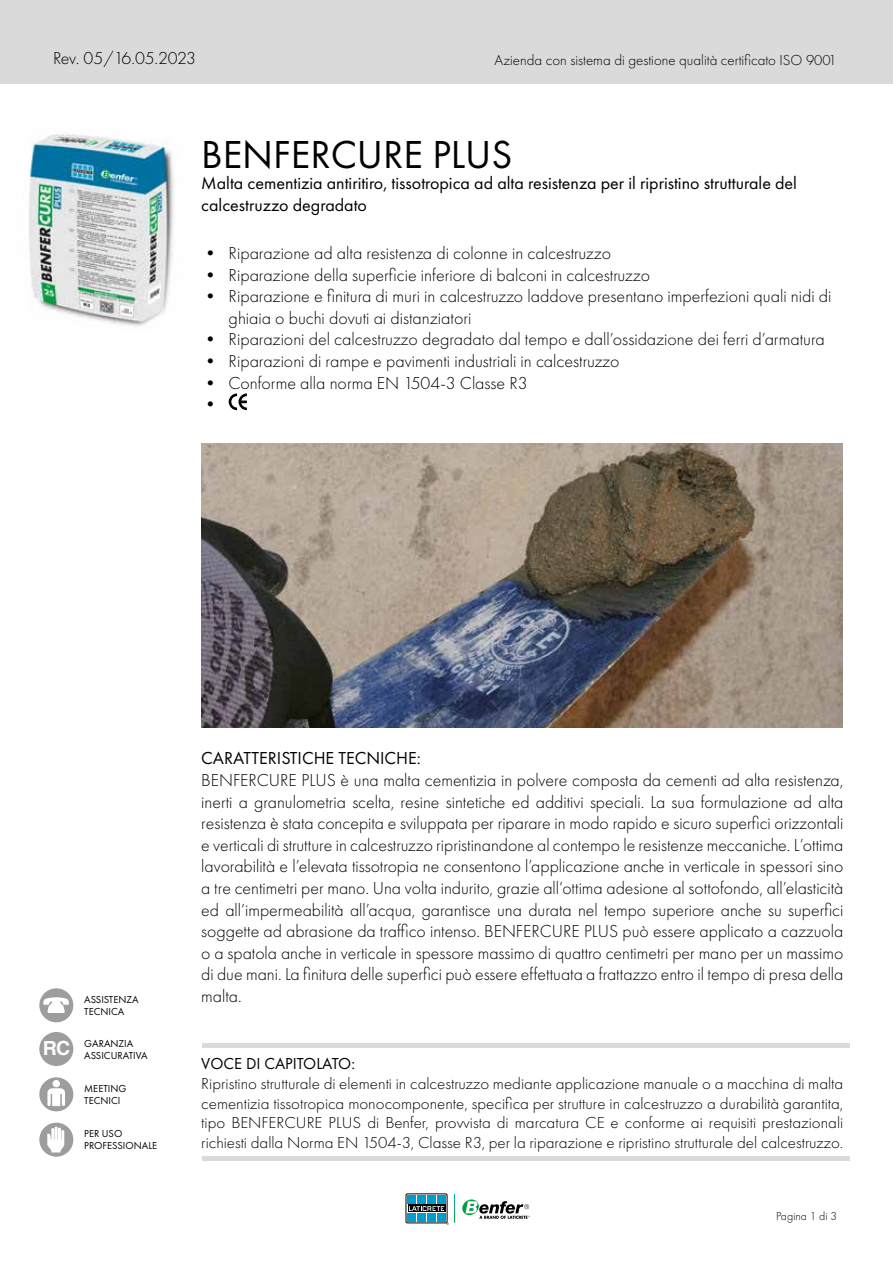
<style>
.page{position:relative;width:893px;height:1263px;background:#fff}
.page>*{position:absolute;margin:0;border:0;box-sizing:border-box;transform-origin:0 0}
.t1{font:40.5px "Futura PT";color:#000}
.t2{font:300 18px/21.6px "Futura PT";color:#000}
.t3{font:18px/21.6px "Futura PT";color:#000}
.t4{font:300 18px "Futura PT";letter-spacing:-.03em;color:#000}
.t5{font:300 16.5px/19.8px "Futura PT";color:#000;text-align:justify}
.t6{font:16.5px "Futura PT";color:#000}
.t7{font:300 15px "Futura PT";color:#000}
.t8{font:300 12px "Futura PT";color:#000}
.t9{font:10.5px/12px "Futura PT";color:#000}
</style>
<div class="page">
<div style="left:0;top:0;width:893px;height:84px;background:#dadada"></div>
<svg style="left:462px;top:1199px;width:68px;height:20px"></svg>
<div style="left:406px;top:1194px;width:41px;height:29px;border:1px solid #000;border-radius:2px"></div>
<div style="left:408px;top:1213px;width:8px;height:8px;background:#009dcc"></div>
<div style="left:408px;top:1205px;width:37px;height:7px;background:#000"></div>
<div style="left:408px;top:1195px;width:8px;height:9px;background:#009dcc"></div>
<svg style="left:409px;top:1194px;width:46px;height:31px"></svg>
<svg style="left:229px;top:393px;width:18px;height:17px"></svg>
<div style="left:39px;top:988px;width:34px;height:34px;background:#9d9d9c;border-radius:50%"></div>
<svg style="left:43px;top:997px;width:26px;height:16px"></svg>
<div style="left:39px;top:1077px;width:34px;height:34px;background:#9d9d9c;border-radius:50%"></div>
<div style="left:53px;top:1080px;width:7px;height:7px;background:#fff;border-radius:50%"></div>
<svg style="left:47px;top:1088px;width:18px;height:18px"></svg>
<div style="left:39px;top:1123px;width:34px;height:34px;background:#9d9d9c;border-radius:50%"></div>
<svg style="left:47px;top:1126px;width:17px;height:26px"></svg>
<div style="left:39px;top:1032px;width:34px;height:34px;background:#9d9d9c;border-radius:50%"></div>
<img style="left:29px;top:132px;width:145px;height:194px">
<img style="left:202px;top:443px;width:640px;height:284px">
<div style="left:202px;top:1043px;width:647px;height:5px;background:#dadada"></div>
<hr style="left:202px;top:1157px;width:647px;height:4px;background:#dadada">
<p class="t4" style="left:53px;top:48px;width:144px">Rev. 05/16.05.2023</p>
<p class="t7" style="left:495px;top:51px;width:344px">Azienda con sistema di gestione qualità certificato ISO 9001</p>
<h1 class="t1" style="left:201px;top:130px;width:313px">BENFERCURE PLUS</h1>
<p class="t3" style="left:201px;top:172px;width:597px">Malta cementizia antiritiro, tissotropica ad alta resistenza per il ripristino strutturale del calcestruzzo degradato</p>
<p class="t2" style="left:202px;top:242px;width:411px">• Riparazione ad alta resistenza di colonne in calcestruzzo</p>
<p class="t2" style="left:202px;top:264px;width:450px">• Riparazione della superficie inferiore di balconi in calcestruzzo</p>
<p class="t2" style="left:229px;top:285px;width:604px;text-indent:-27px">• Riparazione e finitura di muri in calcestruzzo laddove presentano imperfezioni quali nidi di ghiaia o buchi dovuti ai distanziatori</p>
<p class="t2" style="left:202px;top:329px;width:625px">• Riparazioni del calcestruzzo degradato dal tempo e dall’ossidazione dei ferri d’armatura</p>
<p class="t2" style="left:202px;top:350px;width:419px">• Riparazioni di rampe e pavimenti industriali in calcestruzzo</p>
<p class="t2" style="left:202px;top:372px;width:328px">• Conforme alla norma EN 1504-3 Classe R3 •</p>
<p class="t3" style="left:201px;top:747px;width:221px">CARATTERISTICHE TECNICHE:</p>
<p class="t2" style="left:201px;top:769px;width:644px;text-align:justify">BENFERCURE PLUS è una malta cementizia in polvere composta da cementi ad alta resistenza, inerti a granulometria scelta, resine sintetiche ed additivi speciali. La sua formulazione ad alta resistenza è stata concepita e sviluppata per riparare in modo rapido e sicuro superfici orizzontali e verticali di strutture in calcestruzzo ripristinandone al contempo le resistenze meccaniche. L’ottima lavorabilità e l’elevata tissotropia ne consentono l’applicazione anche in verticale in spessori sino a tre centimetri per mano. Una volta indurito, grazie all’ottima adesione al sottofondo, all’elasticità ed all’impermeabilità all’acqua, garantisce una durata nel tempo superiore anche su superfici soggette ad abrasione da traffico intenso. BENFERCURE PLUS può essere applicato a cazzuola o a spatola anche in verticale in spessore massimo di quattro centimetri per mano per un massimo di due mani. La finitura delle superfici può essere effettuata a frattazzo entro il tempo di presa della</p>
<p class="t9" style="left:84px;top:993px;width:56px">ASSISTENZA</p>
<p class="t2" style="left:201px;top:985px;width:42px">malta.</p>
<p class="t9" style="left:84px;top:1005px;width:42px">TECNICA</p>
<p class="t9" style="left:43px;top:1037px;width:106px;text-indent:41px">GARANZIA<br><sup>RC</sup> ASSICURATIVA</p>
<p class="t9" style="left:84px;top:1082px;width:44px">MEETING<br>TECNICI</p>
<p class="t9" style="left:84px;top:1127px;width:74px">PER USO<br>PROFESSIONALE</p>
<p class="t6" style="left:201px;top:1054px;width:155px">VOCE DI CAPITOLATO:</p>
<p class="t5" style="left:201px;top:1073px;width:644px">Ripristino strutturale di elementi in calcestruzzo mediante applicazione manuale o a macchina di malta cementizia tissotropica monocomponente, specifica per strutture in calcestruzzo a durabilità garantita, tipo BENFERCURE PLUS di Benfer, provvista di marcatura CE e conforme ai requisiti prestazionali richiesti dalla Norma EN 1504-3, Classe R3, per la riparazione e ripristino strutturale del calcestruzzo.</p>
<p class="t8" style="left:776px;top:1209px;width:62px">Pagina 1 di 3</p>
</div>
